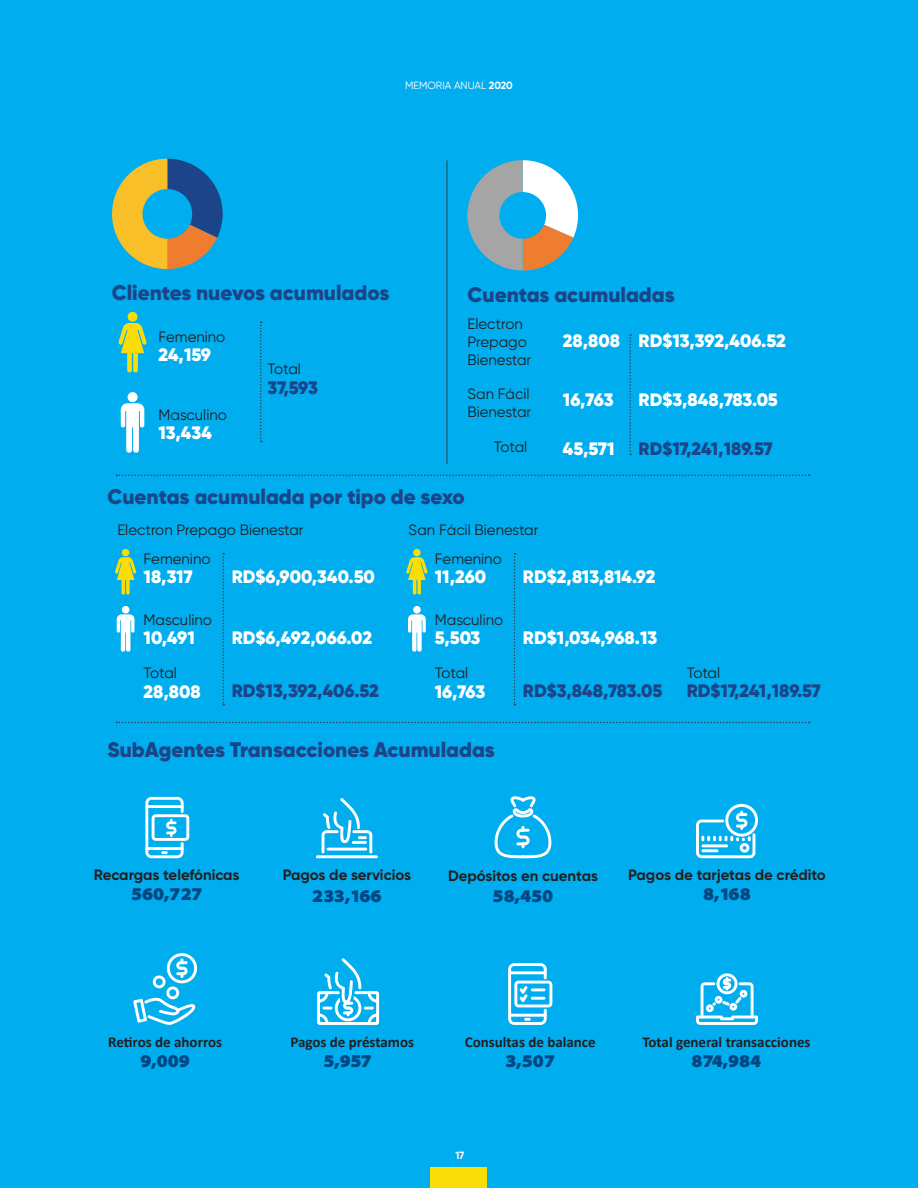
<style>
.page{position:relative;width:918px;height:1188px;background:#fff}
.page>*{position:absolute;margin:0;border:0;box-sizing:border-box;transform-origin:0 0}
.t1{font:900 21px "Gilroy";color:#1b4489}
.t2{font:900 18px "Gilroy";color:#fff}
.t3{font:900 18px "Gilroy";color:#1b4489}
.t4{font:900 18px "Santana";color:#004883}
.t5{font:15px/18px "Gilroy";color:#231f20}
.t6{font:700 15px "Gilroy";color:#231f20}
.t7{font:700 15px "Calibri";color:#231f20}
.t8{font:10.5px "Gilroy";color:#fff}
.t9{font:700 10.5px "Gilroy";color:#fff}
.s1{font-weight:700}
</style>
<div class="page">
<div style="left:1px;top:0;width:917px;height:1188px;background:#00aeef"></div>
<div style="left:431px;top:1167px;width:56px;height:21px;background:#fadd06"></div>
<svg style="left:118px;top:312px;width:29px;height:61px"></svg>
<svg style="left:121px;top:392px;width:23px;height:61px"></svg>
<svg style="left:260px;top:321px;width:2px;height:121px"></svg>
<svg style="left:115px;top:549px;width:22px;height:46px"></svg>
<svg style="left:406px;top:549px;width:22px;height:46px"></svg>
<svg style="left:117px;top:606px;width:18px;height:46px"></svg>
<svg style="left:408px;top:606px;width:18px;height:46px"></svg>
<svg style="left:222px;top:553px;width:2px;height:153px"></svg>
<svg style="left:514px;top:553px;width:2px;height:153px"></svg>
<svg style="left:629px;top:334px;width:2px;height:121px"></svg>
<svg style="left:467px;top:160px;width:111px;height:111px"></svg>
<svg style="left:112px;top:159px;width:111px;height:110px"></svg>
<svg style="left:116px;top:474px;width:694px;height:2px"></svg>
<svg style="left:116px;top:722px;width:694px;height:1px"></svg>
<hr style="left:447px;top:160px;width:1px;height:304px;background:#3a3f4a">
<svg style="left:145px;top:797px;width:44px;height:61px"></svg>
<svg style="left:696px;top:804px;width:62px;height:54px"></svg>
<svg style="left:495px;top:796px;width:56px;height:62px"></svg>
<hr style="left:316px;top:855px;width:62px;height:3px;background:#fff">
<svg style="left:322px;top:798px;width:50px;height:55px"></svg>
<hr style="left:352px;top:841px;width:15px;height:3px;background:#fff">
<svg style="left:696px;top:973px;width:62px;height:52px"></svg>
<svg style="left:133px;top:953px;width:64px;height:72px"></svg>
<svg style="left:317px;top:958px;width:62px;height:67px"></svg>
<svg style="left:508px;top:963px;width:44px;height:62px"></svg>
<hr style="left:531px;top:997px;width:14px;height:3px;background:#fff">
<p class="t8" style="left:405px;top:79px;width:109px">MEMORIA ANUAL <span class="s1">2020</span></p>
<h1 class="t1" style="left:112px;top:279px;width:279px">Clientes nuevos acumulados</h1>
<p class="t5" style="left:158px;top:327px;width:68px">Femenino</p>
<p class="t2" style="left:158px;top:344px;width:54px">24,159</p>
<p class="t5" style="left:158px;top:405px;width:70px">Masculino</p>
<p class="t2" style="left:158px;top:421px;width:55px">13,434</p>
<p class="t5" style="left:268px;top:360px;width:35px">Total</p>
<p class="t3" style="left:268px;top:376px;width:52px">37,593</p>
<h1 class="t1" style="left:467px;top:281px;width:209px">Cuentas acumuladas</h1>
<p class="t5" style="left:467px;top:315px;width:65px">Electron<br>Prepago<br>Bienestar</p>
<p class="t5" style="left:467px;top:385px;width:65px">San Fácil<br>Bienestar</p>
<p class="t5" style="left:494px;top:438px;width:35px">Total</p>
<p class="t2" style="left:563px;top:329px;width:59px">28,808</p>
<p class="t2" style="left:563px;top:389px;width:52px">16,763</p>
<p class="t2" style="left:563px;top:437px;width:53px">45,571</p>
<p class="t2" style="left:639px;top:330px;width:149px">RD$13,392,406.52</p>
<p class="t2" style="left:639px;top:388px;width:141px">RD$3,848,783.05</p>
<p class="t3" style="left:639px;top:437px;width:136px">RD$17,241,189.57</p>
<h1 class="t1" style="left:107px;top:484px;width:359px">Cuentas acumulada por tipo de sexo</h1>
<p class="t5" style="left:117px;top:521px;width:188px">Electron Prepago Bienestar</p>
<p class="t5" style="left:409px;top:521px;width:131px">San Fácil Bienestar</p>
<p class="t5" style="left:144px;top:550px;width:68px">Femenino</p>
<p class="t5" style="left:435px;top:550px;width:68px">Femenino</p>
<p class="t2" style="left:144px;top:566px;width:50px">18,317</p>
<p class="t2" style="left:232px;top:566px;width:145px">RD$6,900,340.50</p>
<p class="t2" style="left:435px;top:566px;width:53px">11,260</p>
<p class="t2" style="left:523px;top:566px;width:134px">RD$2,813,814.92</p>
<p class="t5" style="left:144px;top:610px;width:70px">Masculino</p>
<p class="t5" style="left:435px;top:610px;width:70px">Masculino</p>
<p class="t2" style="left:232px;top:626px;width:142px">RD$6,492,066.02</p>
<p class="t2" style="left:523px;top:626px;width:136px">RD$1,034,968.13</p>
<p class="t3" style="left:232px;top:680px;width:149px">RD$13,392,406.52</p>
<p class="t3" style="left:523px;top:680px;width:141px">RD$3,848,783.05</p>
<p class="t3" style="left:687px;top:680px;width:136px">RD$17,241,189.57</p>
<p class="t2" style="left:144px;top:626px;width:53px">10,491</p>
<p class="t2" style="left:435px;top:626px;width:47px">5,503</p>
<p class="t5" style="left:144px;top:664px;width:35px">Total</p>
<p class="t5" style="left:435px;top:664px;width:35px">Total</p>
<p class="t5" style="left:687px;top:664px;width:35px">Total</p>
<p class="t2" style="left:144px;top:680px;width:59px">28,808</p>
<p class="t2" style="left:435px;top:680px;width:52px">16,763</p>
<h1 class="t1" style="left:107px;top:736px;width:389px">SubAgentes Transacciones Acumuladas</h1>
<p class="t6" style="left:94px;top:865px;width:147px">Recargas telefónicas</p>
<p class="t4" style="left:131px;top:885px;width:73px">560,727</p>
<p class="t6" style="left:283px;top:865px;width:130px">Pagos de servicios</p>
<p class="t4" style="left:312px;top:886px;width:71px">233,166</p>
<p class="t6" style="left:448px;top:866px;width:151px">Depósitos en cuentas</p>
<p class="t4" style="left:493px;top:886px;width:62px">58,450</p>
<p class="t6" style="left:628px;top:865px;width:199px">Pagos de tarjetas de crédito</p>
<p class="t4" style="left:703px;top:885px;width:49px">8,168</p>
<p class="t7" style="left:108px;top:1031px;width:116px">Retiros de ahorros</p>
<p class="t4" style="left:140px;top:1051px;width:51px">9,009</p>
<p class="t7" style="left:290px;top:1031px;width:125px">Pagos de préstamos</p>
<p class="t4" style="left:323px;top:1051px;width:50px">5,957</p>
<p class="t7" style="left:465px;top:1031px;width:133px">Consultas de balance</p>
<p class="t4" style="left:505px;top:1051px;width:51px">3,507</p>
<p class="t9" style="left:455px;top:1149px;width:10px">17</p>
<p class="t7" style="left:642px;top:1031px;width:170px">Total general transacciones</p>
<p class="t4" style="left:692px;top:1051px;width:71px">874,984</p>
</div>
